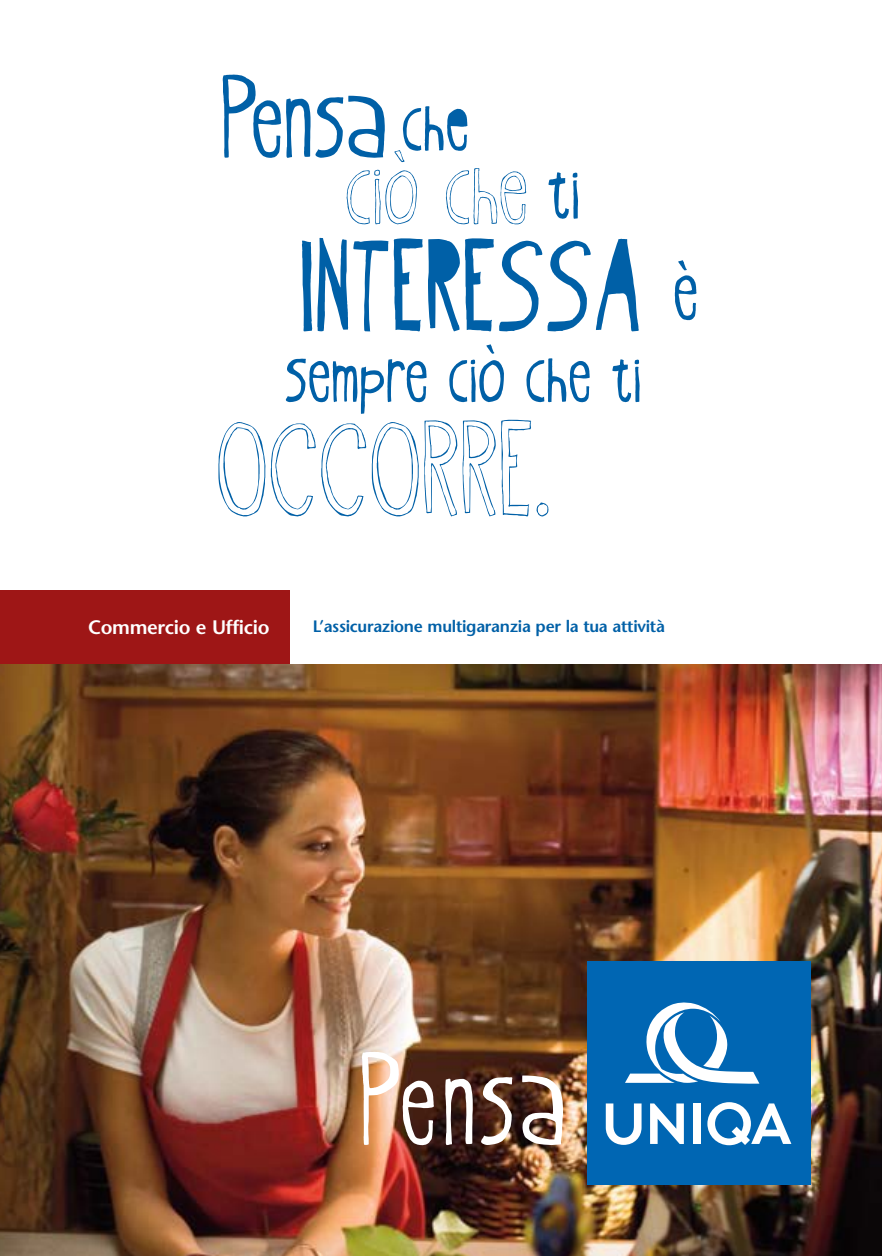
<style>
.page{position:relative;width:882px;height:1256px;background:#fff}
.page>*{position:absolute;margin:0;border:0;box-sizing:border-box;transform-origin:0 0}
.t1{font:150px "Oyster Outline";color:#0060a7}
.t2{font:144.45px "Oyster Stencil";color:#0060a7}
.t3{font:129.75px "Oyster";color:#0060a7}
.t4{font:119.55px "Oyster Outline";color:#0060a7}
.t5{font:100.95px "Oyster";color:#0060a7}
.t6{font:94.65px "Oyster Stencil";color:#0060a7}
.t7{font:93px "Oyster";color:#0060a7}
.t8{font:600 19.5px "Stone Sans";letter-spacing:-.015em;color:#fff}
.t9{font:600 16.5px "Stone Sans";letter-spacing:-.015em;color:#0060a7}
.s1{font-family:"Oyster";font-size:100.95px}
</style>
<div class="page">
<div style="left:0;top:590px;width:290px;height:96px;background:#9e1616"></div>
<img style="left:0;top:664px;width:881px;height:592px">
<img style="left:362px;top:1051px;width:72px;height:94px">
<svg style="left:445px;top:1078px;width:27px;height:67px"></svg>
<svg style="left:480px;top:1077px;width:32px;height:68px"></svg>
<img style="left:522px;top:1075px;width:41px;height:70px">
<div style="left:587px;top:961px;width:223px;height:223px;background:#0066b3"></div>
<svg style="left:605px;top:1103px;width:36px;height:42px"></svg>
<svg style="left:650px;top:1103px;width:33px;height:41px"></svg>
<div style="left:692px;top:1103px;width:8px;height:41px;background:#fff"></div>
<svg style="left:707px;top:1102px;width:84px;height:43px"></svg>
<svg style="left:625px;top:1002px;width:134px;height:81px"></svg>
<h3 class="t3" style="left:223px;top:37px;width:168px">Pensa</h3>
<h3 class="t6" style="left:403px;top:63px;width:70px">che</h3>
<h3 class="t4" style="left:346px;top:113px;width:237px">ciò che <span class="s1">ti</span></h3>
<h2 class="t2" style="left:302px;top:197px;width:343px">INTERESSA</h2>
<h3 class="t7" style="left:286px;top:316px;width:359px">sempre ciò che ti</h3>
<h1 class="t1" style="left:218px;top:377px;width:336px">OCCORRE.</h1>
<h3 class="t5" style="left:674px;top:226px;width:27px">è</h3>
<p class="t8" style="left:88px;top:620px;width:183px">Commercio e Ufficio</p>
<p class="t9" style="left:313px;top:620px;width:353px">L’assicurazione multigaranzia per la tua attività</p>
</div>
